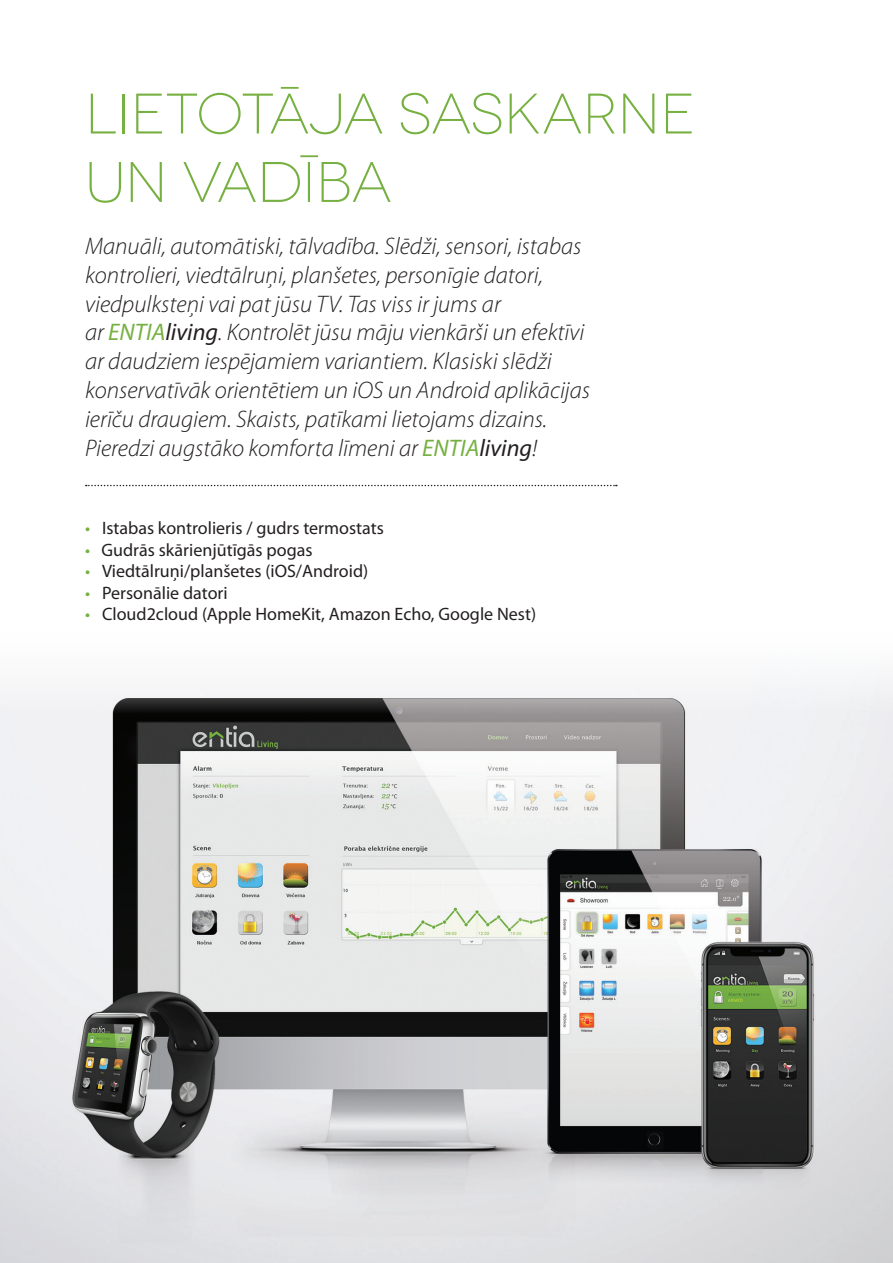
<style>
.page{position:relative;width:893px;height:1263px;background:#fff}
.page>*{position:absolute;margin:0;border:0;box-sizing:border-box;transform-origin:0 0}
.t1{font:300 57px/68.4px "Novecentowide";letter-spacing:-.01em;color:#76b041}
.t2{font:italic 300 24px/28.8px "Myriad Pro";color:#231f20}
.t3{font:18px "Myriad Pro";color:#231f20}
.s1{font-weight:400;color:#76b041}
.s2{font-weight:400}
.s3{color:#76b041}
</style>
<div class="page">
<svg style="left:86px;top:485px;width:531px;height:1px"></svg>
<img style="left:1px;top:681px;width:892px;height:582px">
<img style="left:0;top:0;width:1px;height:1263px">
<h1 class="t1" style="left:85px;top:80px;width:611px">LIETOTĀJA SASKARNE<br>UN VADĪBA</h1>
<p class="t2" style="left:85px;top:232px;width:506px">Manuāli, automātiski, tālvadība. Slēdži, sensori, istabas kontrolieri, viedtālruņi, planšetes, personīgie datori, viedpulksteņi vai pat jūsu TV. Tas viss ir jums ar<br>ar <span class="s1">ENTIA</span><span class="s2">living</span>. Kontrolēt jūsu māju vienkārši un efektīvi ar daudziem iespējamiem variantiem. Klasiski slēdži konservatīvāk orientētiem un iOS un Android aplikācijas ierīču draugiem. Skaists, patīkami lietojams dizains.<br>Pieredzi augstāko komforta līmeni ar <span class="s1">ENTIA</span><span class="s2">living</span>!</p>
<p class="t3" style="left:85px;top:517px;width:300px"><span class="s3">•</span> Istabas kontrolieris / gudrs termostats</p>
<p class="t3" style="left:85px;top:538px;width:229px"><span class="s3">•</span> Gudrās skārienjūtīgās pogas</p>
<p class="t3" style="left:85px;top:560px;width:285px"><span class="s3">•</span> Viedtālruņi/planšetes (iOS/Android)</p>
<p class="t3" style="left:85px;top:582px;width:144px"><span class="s3">•</span> Personālie datori</p>
<p class="t3" style="left:85px;top:603px;width:453px"><span class="s3">•</span> Cloud2cloud (Apple HomeKit, Amazon Echo, Google Nest)</p>
</div>
